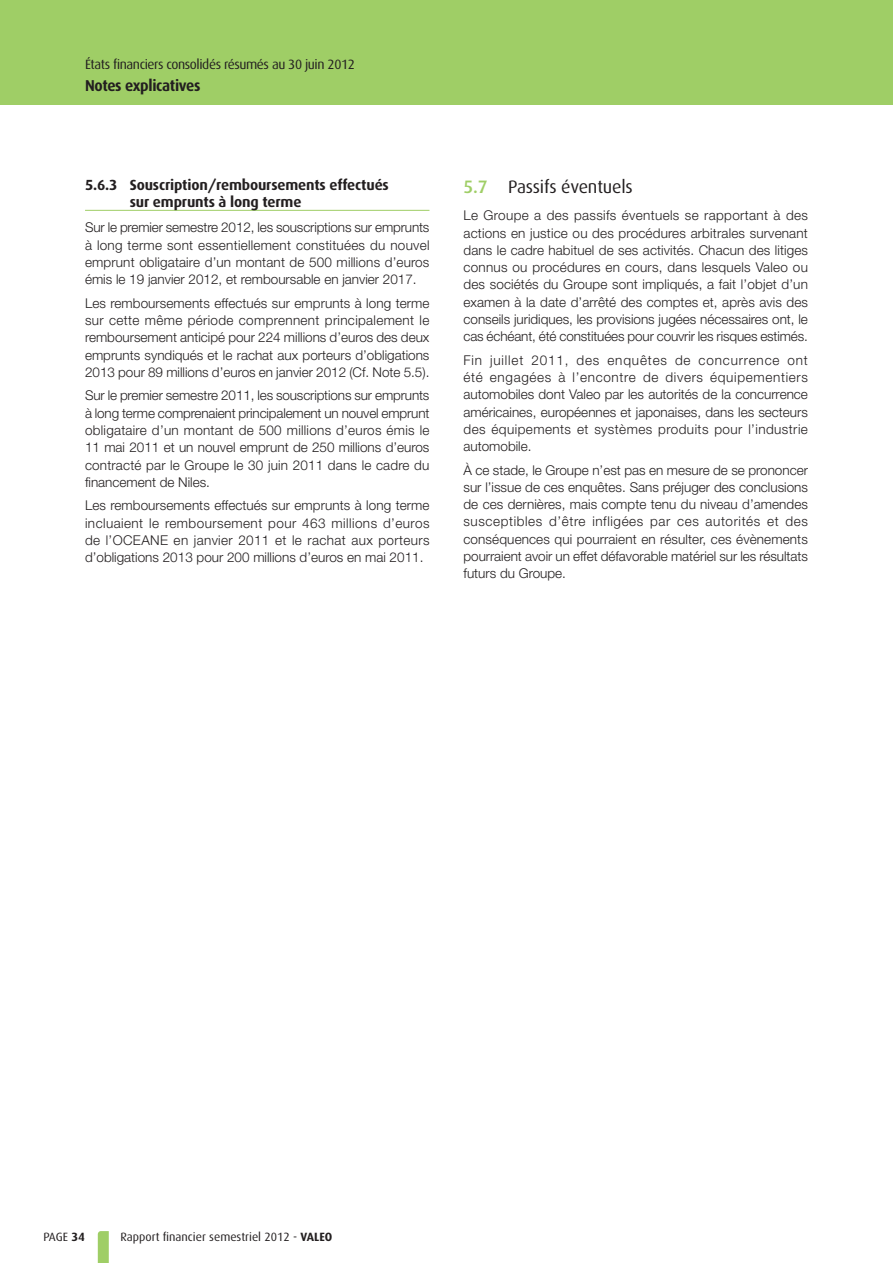
<style>
.page{position:relative;width:893px;height:1263px;background:#fff}
.page>*{position:absolute;margin:0;border:0;box-sizing:border-box;transform-origin:0 0}
.t1{font:18px "Dax";letter-spacing:-.01em;color:#231f20}
.t2{font:700 15.75px "Dax";letter-spacing:-.02em;color:#231f20;scale:.95 1}
.t3{font:700 14.7px/16.8px "Dax";letter-spacing:-.01em;color:#231f20}
.t4{font:300 13.5px/17.2px "Helvetica Neue LT Std";color:#231f20;text-align:justify}
.t5{font:13.5px "Dax";letter-spacing:-.03em;color:#231f20}
.t6{font:12px "Dax";color:#231f20}
.s1{font-weight:500;color:#9fce66}
.s2{font-weight:700}
</style>
<div class="page">
<svg style="left:98px;top:1231px;width:11px;height:32px"></svg>
<div style="left:0;top:0;width:892px;height:104px;background:#9fce66"></div>
<hr style="left:85px;top:210px;width:344px;height:1px;background:#9fce66">
<p class="t5" style="left:85px;top:59px;width:271px">États financiers consolidés résumés au 30 juin 2012</p>
<p class="t2" style="left:85px;top:79px;width:123px">Notes explicatives</p>
<p class="t3" style="left:130px;top:177px;width:261px;text-indent:-45px">5.6.3 Souscription/remboursements effectués sur emprunts à long terme</p>
<p class="t4" style="left:85px;top:220px;width:346px">Sur le premier semestre 2012, les souscriptions sur emprunts à long terme sont essentiellement constituées du nouvel emprunt obligataire d’un montant de 500 millions d’euros émis le 19 janvier 2012, et remboursable en janvier 2017.</p>
<p class="t4" style="left:85px;top:296px;width:346px">Les remboursements effectués sur emprunts à long terme sur cette même période comprennent principalement le remboursement anticipé pour 224 millions d’euros des deux emprunts syndiqués et le rachat aux porteurs d’obligations 2013 pour 89 millions d’euros en janvier 2012 (Cf. Note 5.5).</p>
<p class="t4" style="left:85px;top:388px;width:346px">Sur le premier semestre 2011, les souscriptions sur emprunts à long terme comprenaient principalement un nouvel emprunt obligataire d’un montant de 500 millions d’euros émis le 11 mai 2011 et un nouvel emprunt de 250 millions d’euros contracté par le Groupe le 30 juin 2011 dans le cadre du financement de Niles.</p>
<p class="t4" style="left:85px;top:498px;width:346px">Les remboursements effectués sur emprunts à long terme incluaient le remboursement pour 463 millions d’euros de l’OCEANE en janvier 2011 et le rachat aux porteurs d’obligations 2013 pour 200 millions d’euros en mai 2011.</p>
<h1 class="t1" style="left:463px;top:178px;width:171px"><span class="s1">5.7</span> Passifs éventuels</h1>
<p class="t4" style="left:463px;top:208px;width:346px">Le Groupe a des passifs éventuels se rapportant à des actions en justice ou des procédures arbitrales survenant dans le cadre habituel de ses activités. Chacun des litiges connus ou procédures en cours, dans lesquels Valeo ou des sociétés du Groupe sont impliqués, a fait l’objet d’un examen à la date d’arrêté des comptes et, après avis des conseils juridiques, les provisions jugées nécessaires ont, le cas échéant, été constituées pour couvrir les risques estimés.</p>
<p class="t4" style="left:463px;top:353px;width:346px">Fin juillet 2011, des enquêtes de concurrence ont été engagées à l’encontre de divers équipementiers automobiles dont Valeo par les autorités de la concurrence américaines, européennes et japonaises, dans les secteurs des équipements et systèmes produits pour l’industrie automobile.</p>
<p class="t4" style="left:463px;top:463px;width:346px">À ce stade, le Groupe n’est pas en mesure de se prononcer sur l’issue de ces enquêtes. Sans préjuger des conclusions de ces dernières, mais compte tenu du niveau d’amendes susceptibles d’être infligées par ces autorités et des conséquences qui pourraient en résulter, ces évènements pourraient avoir un effet défavorable matériel sur les résultats futurs du Groupe.</p>
<p class="t6" style="left:43px;top:1231px;width:43px">PAGE <span class="s2">34</span></p>
<p class="t6" style="left:120px;top:1232px;width:213px">Rapport financier semestriel 2012 - <span class="s2">VALEO</span></p>
</div>
